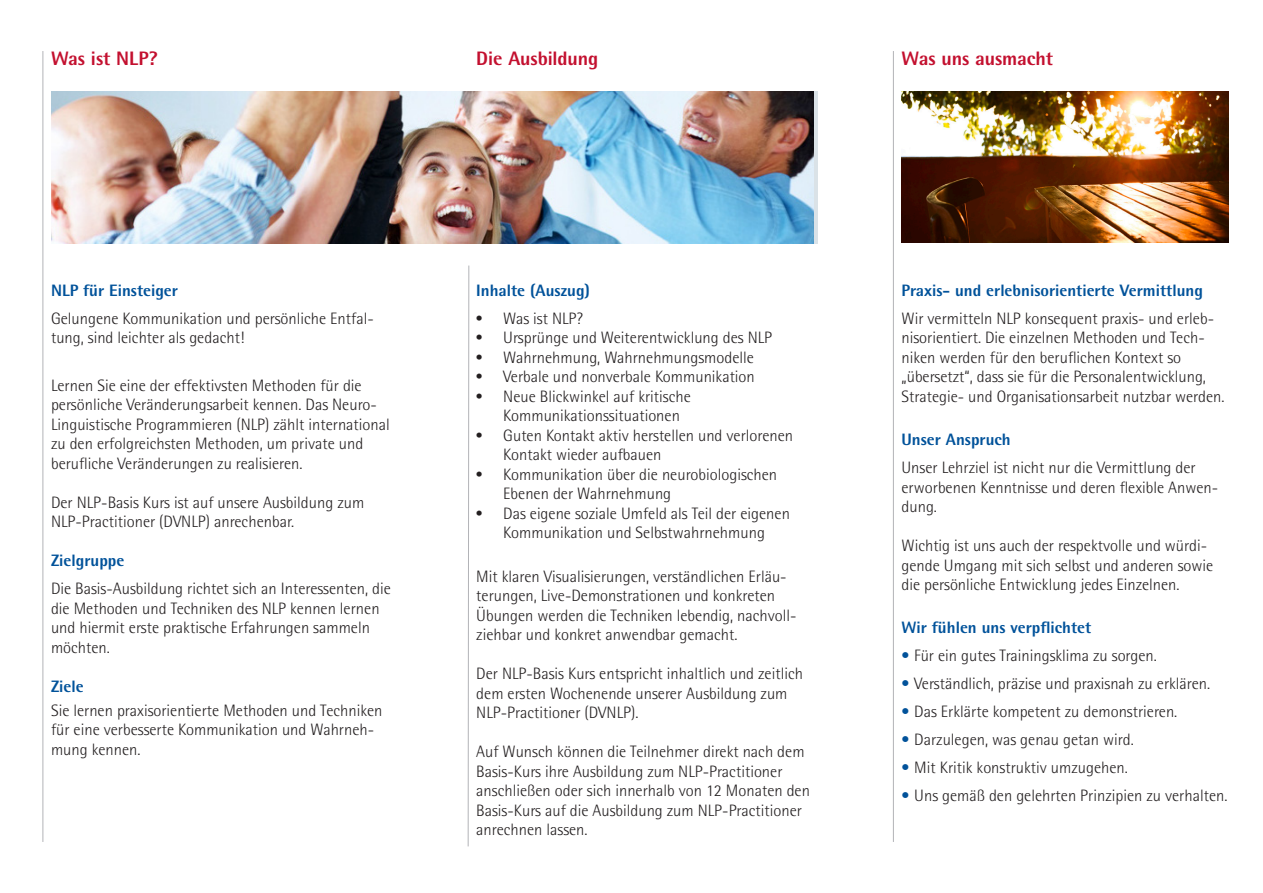
<style>
.page{position:relative;width:1263px;height:893px;background:#fff}
.page>*{position:absolute;margin:0;border:0;box-sizing:border-box;transform-origin:0 0}
.Head_1{font:800 19.5px "Rotis Semi Sans";letter-spacing:-.005em;color:#c3102f}
.t1{font:300 16.5px/19.5px "Rotis Semi Sans";color:#231f20}
.Body{font:800 16.5px "Rotis Semi Sans";color:#01529a}
.s1{font-family:"Times";font-weight:400;font-size:18px}
.s2{color:#01529a}
</style>
<div class="page">
<hr style="left:43px;top:51px;width:1px;height:791px;background:#b2b3b7">
<svg style="left:467px;top:265px;width:3px;height:582px"></svg>
<hr style="left:893px;top:51px;width:1px;height:791px;background:#b2b3b7">
<img style="left:901px;top:91px;width:328px;height:151px">
<img style="left:51px;top:91px;width:762px;height:152px">
<p class="Head_1" style="left:51px;top:46px;width:108px">Was ist NLP?</p>
<p class="Body" style="left:51px;top:280px;width:128px">NLP für Einsteiger</p>
<p class="t1" style="left:51px;top:308px;width:324px">Gelungene Kommunikation und persönliche Entfal&shy;tung, sind leichter als gedacht!</p>
<p class="t1" style="left:51px;top:375px;width:340px">Lernen Sie eine der effektivsten Methoden für die persönliche Veränderungsarbeit kennen. Das Neuro-Linguistische Programmieren (NLP) zählt international zu den erfolgreichsten Methoden, um private und berufliche Veränderungen zu realisieren.</p>
<p class="t1" style="left:51px;top:492px;width:315px">Der NLP-Basis Kurs ist auf unsere Ausbildung zum<br>NLP-Practitioner (DVNLP) anrechenbar.</p>
<p class="Body" style="left:51px;top:550px;width:75px">Zielgruppe</p>
<p class="t1" style="left:51px;top:579px;width:341px">Die Basis-Ausbildung richtet sich an Interessenten, die die Methoden und Techniken des NLP kennen lernen und hiermit erste praktische Erfahrungen sammeln möchten.</p>
<p class="Body" style="left:51px;top:676px;width:34px">Ziele</p>
<p class="t1" style="left:51px;top:700px;width:333px">Sie lernen praxisorientierte Methoden und Techniken für eine verbesserte Kommunikation und Wahrneh&shy;mung kennen.</p>
<p class="Head_1" style="left:476px;top:46px;width:123px">Die Ausbildung</p>
<p class="Head_1" style="left:901px;top:46px;width:153px">Was uns ausmacht</p>
<p class="Body" style="left:476px;top:280px;width:115px">Inhalte (Auszug)</p>
<p class="t1" style="left:476px;top:308px;width:108px"><span class="s1">•</span> Was ist NLP?</p>
<p class="t1" style="left:476px;top:328px;width:297px"><span class="s1">•</span> Ursprünge und Weiterentwicklung des NLP</p>
<p class="t1" style="left:476px;top:347px;width:279px"><span class="s1">•</span> Wahrnehmung, Wahrnehmungsmodelle</p>
<p class="t1" style="left:476px;top:367px;width:280px"><span class="s1">•</span> Verbale und nonverbale Kommunikation</p>
<p class="t1" style="left:503px;top:386px;width:189px;text-indent:-27px"><span class="s1">•</span> Neue Blickwinkel auf kritische<br>Kommunikationssituationen</p>
<p class="t1" style="left:503px;top:425px;width:291px;text-indent:-27px"><span class="s1">•</span> Guten Kontakt aktiv herstellen und verlorenen<br>Kontakt wieder aufbauen</p>
<p class="t1" style="left:503px;top:464px;width:275px;text-indent:-27px"><span class="s1">•</span> Kommunikation über die neurobiologischen<br>Ebenen der Wahrnehmung</p>
<p class="t1" style="left:476px;top:503px;width:315px;text-align:center"><span class="s1">•</span> Das eigene soziale Umfeld als Teil der eigenen<br>Kommunikation und Selbstwahrnehmung</p>
<p class="t1" style="left:476px;top:566px;width:322px">Mit klaren Visualisierungen, verständlichen Erläu&shy;terungen, Live-Demonstrationen und konkreten Übungen werden die Techniken lebendig, nachvoll&shy;ziehbar und konkret anwendbar gemacht.</p>
<p class="t1" style="left:476px;top:664px;width:328px">Der NLP-Basis Kurs entspricht inhaltlich und zeitlich dem ersten Wochenende unserer Ausbildung zum<br>NLP-Practitioner (DVNLP).</p>
<p class="t1" style="left:476px;top:742px;width:335px">Auf Wunsch können die Teilnehmer direkt nach dem Basis-Kurs ihre Ausbildung zum NLP-Practitioner anschließen oder sich innerhalb von 12 Monaten den Basis-Kurs auf die Ausbildung zum NLP-Practitioner anrechnen lassen.</p>
<p class="Body" style="left:901px;top:280px;width:303px">Praxis- und erlebnisorientierte Vermittlung</p>
<p class="t1" style="left:901px;top:308px;width:324px">Wir vermitteln NLP konsequent praxis- und erleb&shy;nisorientiert. Die einzelnen Methoden und Tech&shy;niken werden für den beruflichen Kontext so „übersetzt“, dass sie für die Personalentwicklung, Strategie- und Organisationsarbeit nutzbar werden.</p>
<p class="Body" style="left:901px;top:429px;width:111px">Unser Anspruch</p>
<p class="t1" style="left:901px;top:458px;width:318px">Unser Lehrziel ist nicht nur die Vermittlung der erworbenen Kenntnisse und deren flexible Anwen&shy;dung.</p>
<p class="t1" style="left:901px;top:536px;width:313px">Wichtig ist uns auch der respektvolle und würdi&shy;gende Umgang mit sich selbst und anderen sowie die persönliche Entwicklung jedes Einzelnen.</p>
<p class="Body" style="left:901px;top:617px;width:191px">Wir fühlen uns verpflichtet</p>
<p class="t1" style="left:901px;top:646px;width:257px"><span class="s2">•</span> Für ein gutes Trainingsklima zu sorgen.</p>
<p class="t1" style="left:901px;top:674px;width:310px"><span class="s2">•</span> Verständlich, präzise und praxisnah zu erklären.</p>
<p class="t1" style="left:901px;top:702px;width:277px"><span class="s2">•</span> Das Erklärte kompetent zu demonstrieren.</p>
<p class="t1" style="left:901px;top:730px;width:234px"><span class="s2">•</span> Darzulegen, was genau getan wird.</p>
<p class="t1" style="left:901px;top:758px;width:228px"><span class="s2">•</span> Mit Kritik konstruktiv umzugehen.</p>
<p class="t1" style="left:901px;top:786px;width:327px"><span class="s2">•</span> Uns gemäß den gelehrten Prinzipien zu verhalten.</p>
</div>
